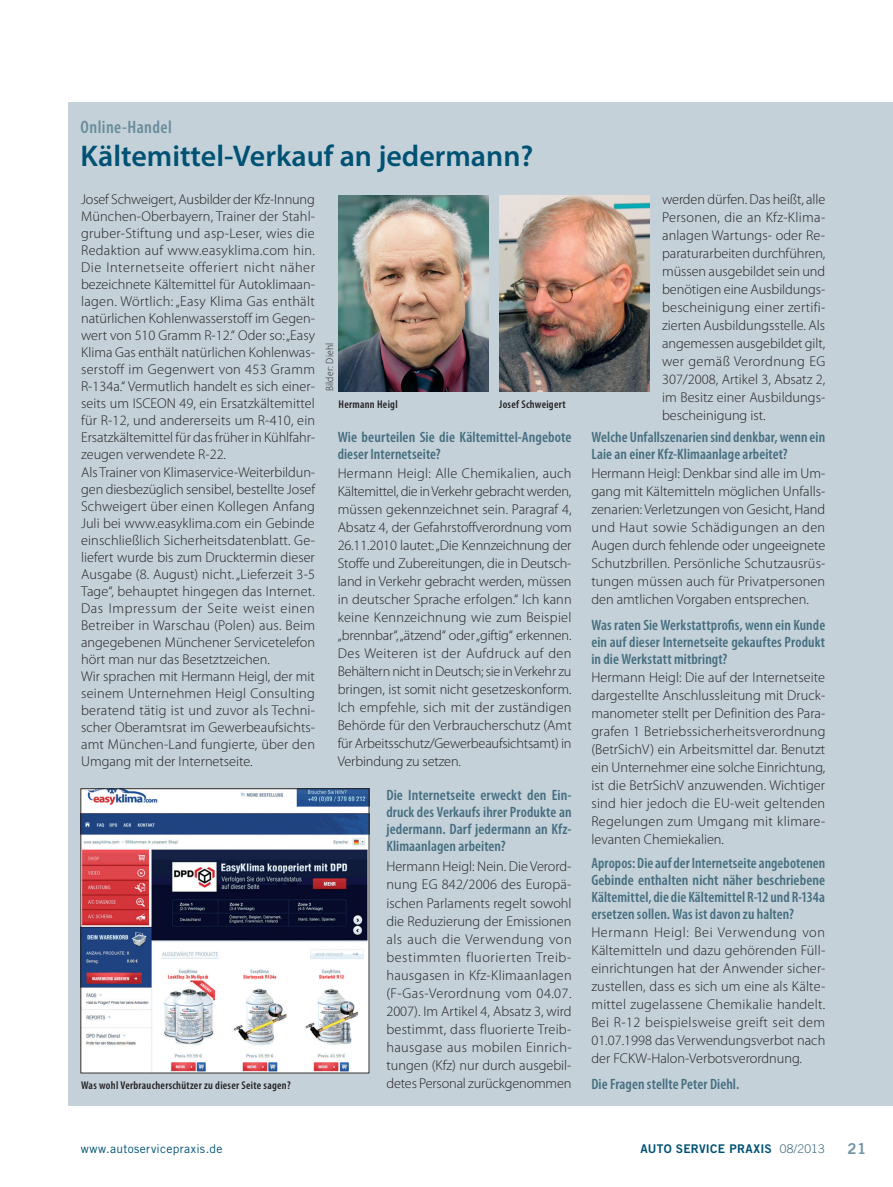
<style>
.page{position:relative;width:893px;height:1187px;background:#fff}
.page>*{position:absolute;margin:0;border:0;box-sizing:border-box;transform-origin:0 0}
.Titel{font:600 30px "Myriad Pro";color:#005274}
.Dachzeile_1{font:600 condensed 18px "Myriad Pro";letter-spacing:.025em;color:#6a8d9c}
.Frage{font:600 condensed 15px/17px "Myriad Pro";letter-spacing:.005em;color:#456e80;text-align:justify}
.Pagina{font:15px "Trade Gothic LT Std Bd 2";color:#7195a6}
.Antwort{font:300 14.25px/18px "Myriad Pro";color:#231f20;text-align:justify}
.Grundtext{font:300 14.25px/17px "Myriad Pro";color:#231f20;text-align:justify}
.Internetverweis{font:12px "Trade Gothic LT Std";letter-spacing:.03em;color:#005274}
.Fusszeile{font:12px "Trade Gothic LT Std Bd 2";letter-spacing:.02em;color:#005274}
.Bildunterschrift_1{font:600 condensed 11.25px "Myriad Pro";letter-spacing:.025em;color:#231f20}
.Bildquelle_1{font:300 semi-condensed 10.5px "Myriad Pro";letter-spacing:.025em;color:#231f20}
.s1{font-family:"Trade Gothic LT Std";font-weight:300;color:#456e80}
</style>
<div class="page">
<div style="left:68px;top:103px;width:825px;height:1003px;background:#c4d1d9"></div>
<img style="left:82px;top:790px;width:285px;height:281px">
<div style="left:80px;top:788px;width:289px;height:285px;border:1px solid #231f20"></div>
<img style="left:338px;top:196px;width:150px;height:195px">
<img style="left:499px;top:196px;width:150px;height:195px">
<p class="Dachzeile_1" style="left:80px;top:117px;width:93px">Online-Handel</p>
<p class="Titel" style="left:80px;top:136px;width:454px">Kältemittel-Verkauf an jedermann?</p>
<p class="Grundtext" style="left:81px;top:191px;width:236px">Josef Schweigert, Ausbilder der Kfz-Innung München-Oberbayern, Trainer der Stahl&shy;gruber-Stiftung und asp-Leser, wies die Redaktion auf www.easyklima.com hin.<br>Die Internetseite offeriert nicht näher bezeichnete Kältemittel für Autoklimaan&shy;lagen. Wörtlich: „Easy Klima Gas enthält natürlichen Kohlenwasserstoff im Gegen&shy;wert von 510 Gramm R-12.“ Oder so: „Easy Klima Gas enthält natürlichen Kohlenwas&shy;serstoff im Gegenwert von 453 Gramm R-134a.“ Vermutlich handelt es sich einer&shy;seits um ISCEON 49, ein Ersatzkältemittel für R-12, und andererseits um R-410, ein Ersatzkältemittel für das früher in Kühlfahr&shy;zeugen verwendete R-22.</p>
<p class="Grundtext" style="left:81px;top:463px;width:236px">Als Trainer von Klimaservice-Weiterbildun&shy;gen diesbezüglich sensibel, bestellte Josef Schweigert über einen Kollegen Anfang Juli bei www.easyklima.com ein Gebinde einschließlich Sicherheitsdatenblatt. Ge&shy;liefert wurde bis zum Drucktermin dieser Ausgabe (8. August) nicht. „Lieferzeit 3-5<br>Tage“, behauptet hingegen das Internet.<br>Das Impressum der Seite weist einen Betreiber in Warschau (Polen) aus. Beim angegebenen Münchener Servicetelefon hört man nur das Besetztzeichen.</p>
<p class="Grundtext" style="left:81px;top:667px;width:235px">Wir sprachen mit Hermann Heigl, der mit seinem Unternehmen Heigl Consulting beratend tätig ist und zuvor als Techni&shy;scher Oberamtsrat im Gewerbeaufsichts&shy;amt München-Land fungierte, über den Umgang mit der Internetseite.</p>
<p class="Bildquelle_1" style="left:324px;top:391px;width:50px;rotate:-90deg">Bilder: Diehl</p>
<p class="Bildunterschrift_1" style="left:339px;top:398px;width:61px">Hermann Heigl</p>
<p class="Bildunterschrift_1" style="left:499px;top:398px;width:68px">Josef Schweigert</p>
<p class="Frage" style="left:338px;top:429px;width:235px">Wie beurteilen Sie die Kältemittel-Angebote dieser Internetseite?</p>
<p class="Antwort" style="left:338px;top:464px;width:236px">Hermann Heigl: Alle Chemikalien, auch Kältemittel, die in Verkehr gebracht werden, müssen gekennzeichnet sein. Paragraf 4, Absatz 4, der Gefahrstoffverordnung vom 26.11.2010 lautet: „Die Kennzeichnung der Stoffe und Zubereitungen, die in Deutsch&shy;land in Verkehr gebracht werden, müssen in deutscher Sprache erfolgen.“ Ich kann keine Kennzeichnung wie zum Beispiel „brennbar“, „ätzend“ oder „giftig“ erkennen.<br>Des Weiteren ist der Aufdruck auf den Behältern nicht in Deutsch; sie in Verkehr zu bringen, ist somit nicht gesetzeskonform.<br>Ich empfehle, sich mit der zuständigen Behörde für den Verbraucherschutz (Amt für Arbeitsschutz/Gewerbeaufsichtsamt) in Verbindung zu setzen.</p>
<p class="Frage" style="left:386px;top:786px;width:187px">Die Internetseite erweckt den Ein&shy;druck des Verkaufs ihrer Produkte an jedermann. Darf jedermann an Kfz-Klimaanlagen arbeiten?</p>
<p class="Antwort" style="left:386px;top:857px;width:187px">Hermann Heigl: Nein. Die Verord&shy;nung EG 842/2006 des Europä&shy;ischen Parlaments regelt sowohl die Reduzierung der Emissionen als auch die Verwendung von bestimmten fluorierten Treib&shy;hausgasen in Kfz-Klimaanlagen (F-Gas-Verordnung vom 04.07.<br>2007). Im Artikel 4, Absatz 3, wird bestimmt, dass fluorierte Treib&shy;hausgase aus mobilen Einrich&shy;tungen (Kfz) nur durch ausgebil&shy;detes Personal zurückgenommen</p>
<p class="Bildunterschrift_1" style="left:81px;top:1078px;width:211px">Was wohl Verbraucherschützer zu dieser Seite sagen?</p>
<p class="Antwort" style="left:662px;top:191px;width:165px">werden dürfen. Das heißt, alle Personen, die an Kfz-Klima&shy;anlagen Wartungs- oder Re&shy;paraturarbeiten durchführen, müssen ausgebildet sein und benötigen eine Ausbildungs&shy;bescheinigung einer zertifi&shy;zierten Ausbildungsstelle. Als angemessen ausgebildet gilt, wer gemäß Verordnung EG 307/2008, Artikel 3, Absatz 2, im Besitz einer Ausbildungs&shy;bescheinigung ist.</p>
<p class="Frage" style="left:591px;top:429px;width:235px">Welche Unfallszenarien sind denkbar, wenn ein<br>Laie an einer Kfz-Klimaanlage arbeitet?</p>
<p class="Antwort" style="left:591px;top:464px;width:235px">Hermann Heigl: Denkbar sind alle im Um&shy;gang mit Kältemitteln möglichen Unfalls&shy;zenarien: Verletzungen von Gesicht, Hand und Haut sowie Schädigungen an den Augen durch fehlende oder ungeeignete Schutzbrillen. Persönliche Schutzausrüs&shy;tungen müssen auch für Privatpersonen den amtlichen Vorgaben entsprechen.</p>
<p class="Frage" style="left:591px;top:616px;width:235px">Was raten Sie Werkstattprofis, wenn ein Kunde ein auf dieser Internetseite gekauftes Produkt in die Werkstatt mitbringt?</p>
<p class="Antwort" style="left:591px;top:668px;width:235px">Hermann Heigl: Die auf der Internetseite dargestellte Anschlussleitung mit Druck&shy;manometer stellt per Definition des Para&shy;grafen 1 Betriebssicherheitsverordnung (BetrSichV) ein Arbeitsmittel dar. Benutzt ein Unternehmer eine solche Einrichtung, ist die BetrSichV anzuwenden. Wichtiger sind hier jedoch die EU-weit geltenden Regelungen zum Umgang mit klimare&shy;levanten Chemiekalien.</p>
<p class="Frage" style="left:591px;top:854px;width:235px">Apropos: Die auf der Internetseite angebotenen Gebinde enthalten nicht näher beschriebene Kältemittel, die die Kältemittel R-12 und R-134a ersetzen sollen. Was ist davon zu halten?</p>
<p class="Antwort" style="left:591px;top:923px;width:235px">Hermann Heigl: Bei Verwendung von Kältemitteln und dazu gehörenden Füll&shy;einrichtungen hat der Anwender sicher&shy;zustellen, dass es sich um eine als Kälte&shy;mittel zugelassene Chemikalie handelt.<br>Bei R-12 beispielsweise greift seit dem 01.07.1998 das Verwendungsverbot nach der FCKW-Halon-Verbotsverordnung.</p>
<p class="Frage" style="left:591px;top:1075px;width:149px">Die Fragen stellte Peter Diehl.</p>
<p class="Internetverweis" style="left:81px;top:1141px;width:143px">www.autoservicepraxis.de</p>
<p class="Fusszeile" style="left:640px;top:1141px;width:186px">AUTO SERVICE PRAXIS <span class="s1">08/2013</span></p>
<p class="Pagina" style="left:847px;top:1139px;width:20px">21</p>
</div>
